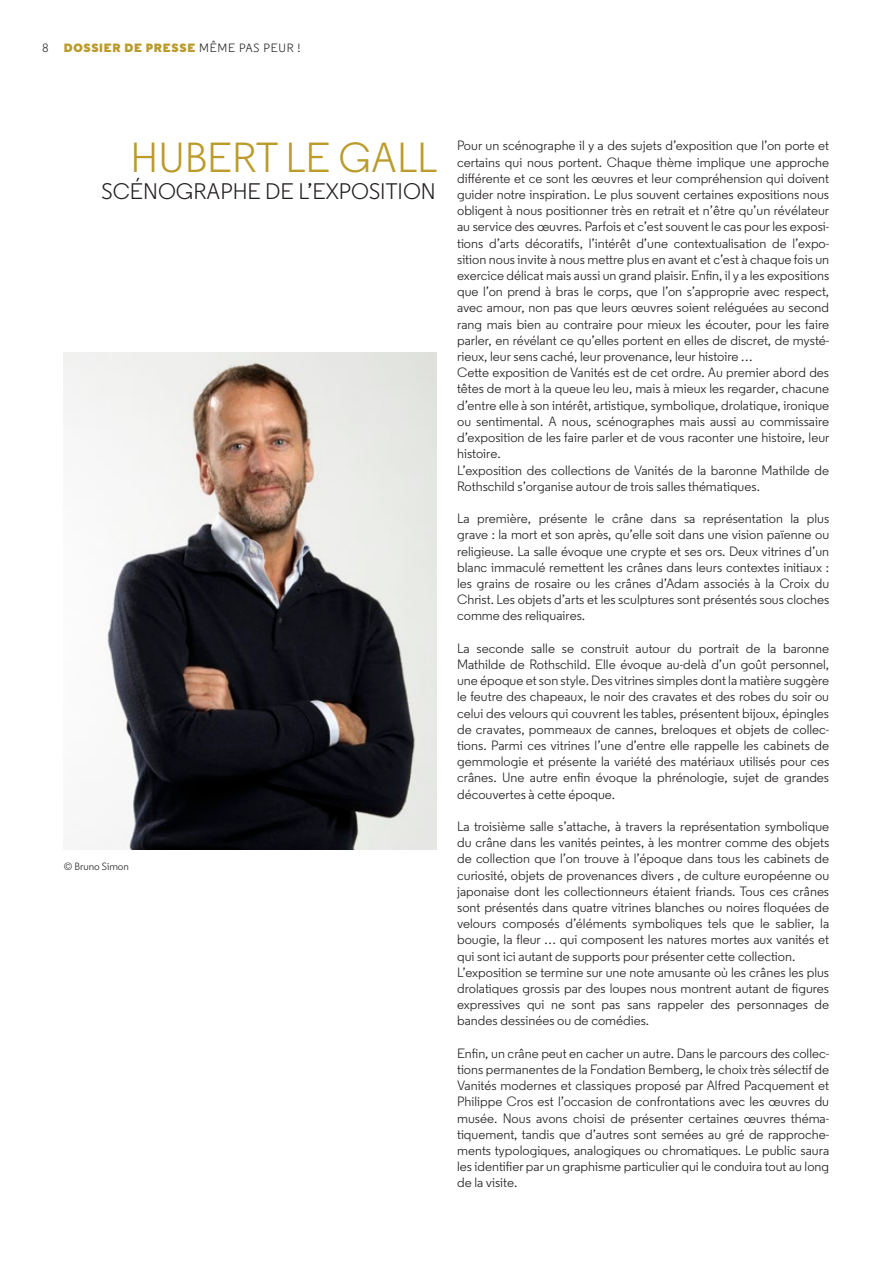
<style>
.page{position:relative;width:893px;height:1263px;background:#fff}
.page>*{position:absolute;margin:0;border:0;box-sizing:border-box;transform-origin:0 0}
.t1{font:42px "Regular";color:#ba9b2b}
.t2{font:22.5px "Regular";color:#231f20}
.t3{font:13.5px/16.2px "Regular";color:#231f20;text-align:justify}
.t4{font:900 12px "Regular";letter-spacing:.06em;color:#ba9b2b}
.t5{font:12px "Regular";color:#231f20}
.t6{font:10.5px "Regular";color:#212121}
.s1{font-weight:400;color:#231f20}
</style>
<div class="page">
<img style="left:64px;top:353px;width:372px;height:496px">
<p class="t5" style="left:43px;top:40px;width:7px">8</p>
<p class="t4" style="left:64px;top:40px;width:238px">DOSSIER DE PRESSE <span class="s1">MÊME PAS PEUR !</span></p>
<h1 class="t1" style="left:131px;top:131px;width:308px">HUBERT LE GALL</h1>
<h2 class="t2" style="left:102px;top:177px;width:336px">SCÉNOGRAPHE DE L’EXPOSITION</h2>
<p class="t6" style="left:64px;top:860px;width:67px">© Bruno Simon</p>
<p class="t3" style="left:457px;top:138px;width:374px;text-align:left">Pour un scénographe il y a des sujets d’exposition que l’on porte et certains qui nous portent. Chaque thème implique une approche différente et ce sont les œuvres et leur compréhension qui doivent guider notre inspiration. Le plus souvent certaines expositions nous obligent à nous positionner très en retrait et n’être qu’un révélateur au service des œuvres. Parfois et c’est souvent le cas pour les exposi&shy;tions d’arts décoratifs, l’intérêt d’une contextualisation de l’expo&shy;sition nous invite à nous mettre plus en avant et c’est à chaque fois un exercice délicat mais aussi un grand plaisir. Enfin, il y a les expositions que l’on prend à bras le corps, que l’on s’approprie avec respect, avec amour, non pas que leurs œuvres soient reléguées au second rang mais bien au contraire pour mieux les écouter, pour les faire parler, en révélant ce qu’elles portent en elles de discret, de mysté&shy;rieux, leur sens caché, leur provenance, leur histoire …<br>Cette exposition de Vanités est de cet ordre. Au premier abord des têtes de mort à la queue leu leu, mais à mieux les regarder, chacune d’entre elle à son intérêt, artistique, symbolique, drolatique, ironique ou sentimental. A nous, scénographes mais aussi au commissaire d’exposition de les faire parler et de vous raconter une histoire, leur histoire.<br>L’exposition des collections de Vanités de la baronne Mathilde de Rothschild s’organise autour de trois salles thématiques.</p>
<p class="t3" style="left:457px;top:510px;width:374px">La première, présente le crâne dans sa représentation la plus grave : la mort et son après, qu’elle soit dans une vision païenne ou religieuse. La salle évoque une crypte et ses ors. Deux vitrines d’un blanc immaculé remettent les crânes dans leurs contextes initiaux : les grains de rosaire ou les crânes d’Adam associés à la Croix du Christ. Les objets d’arts et les sculptures sont présentés sous cloches comme des reliquaires.</p>
<p class="t3" style="left:457px;top:640px;width:374px">La seconde salle se construit autour du portrait de la baronne Mathilde de Rothschild. Elle évoque au-delà d’un goût personnel, une époque et son style. Des vitrines simples dont la matière suggère le feutre des chapeaux, le noir des cravates et des robes du soir ou celui des velours qui couvrent les tables, présentent bijoux, épingles de cravates, pommeaux de cannes, breloques et objets de collec&shy;tions. Parmi ces vitrines l’une d’entre elle rappelle les cabinets de gemmologie et présente la variété des matériaux utilisés pour ces crânes. Une autre enfin évoque la phrénologie, sujet de grandes découvertes à cette époque.</p>
<p class="t3" style="left:457px;top:818px;width:374px;text-align:left">La troisième salle s’attache, à travers la représentation symbolique du crâne dans les vanités peintes, à les montrer comme des objets de collection que l’on trouve à l’époque dans tous les cabinets de curiosité, objets de provenances divers , de culture européenne ou japonaise dont les collectionneurs étaient friands. Tous ces crânes sont présentés dans quatre vitrines blanches ou noires floquées de velours composés d’éléments symboliques tels que le sablier, la bougie, la fleur … qui composent les natures mortes aux vanités et qui sont ici autant de supports pour présenter cette collection.<br>L’exposition se termine sur une note amusante où les crânes les plus drolatiques grossis par des loupes nous montrent autant de figures expressives qui ne sont pas sans rappeler des personnages de bandes dessinées ou de comédies.</p>
<p class="t3" style="left:457px;top:1045px;width:374px">Enfin, un crâne peut en cacher un autre. Dans le parcours des collec&shy;tions permanentes de la Fondation Bemberg, le choix très sélectif de Vanités modernes et classiques proposé par Alfred Pacquement et Philippe Cros est l’occasion de confrontations avec les œuvres du musée. Nous avons choisi de présenter certaines œuvres théma&shy;tiquement, tandis que d’autres sont semées au gré de rapproche&shy;ments typologiques, analogiques ou chromatiques. Le public saura les identifier par un graphisme particulier qui le conduira tout au long de la visite.</p>
</div>
